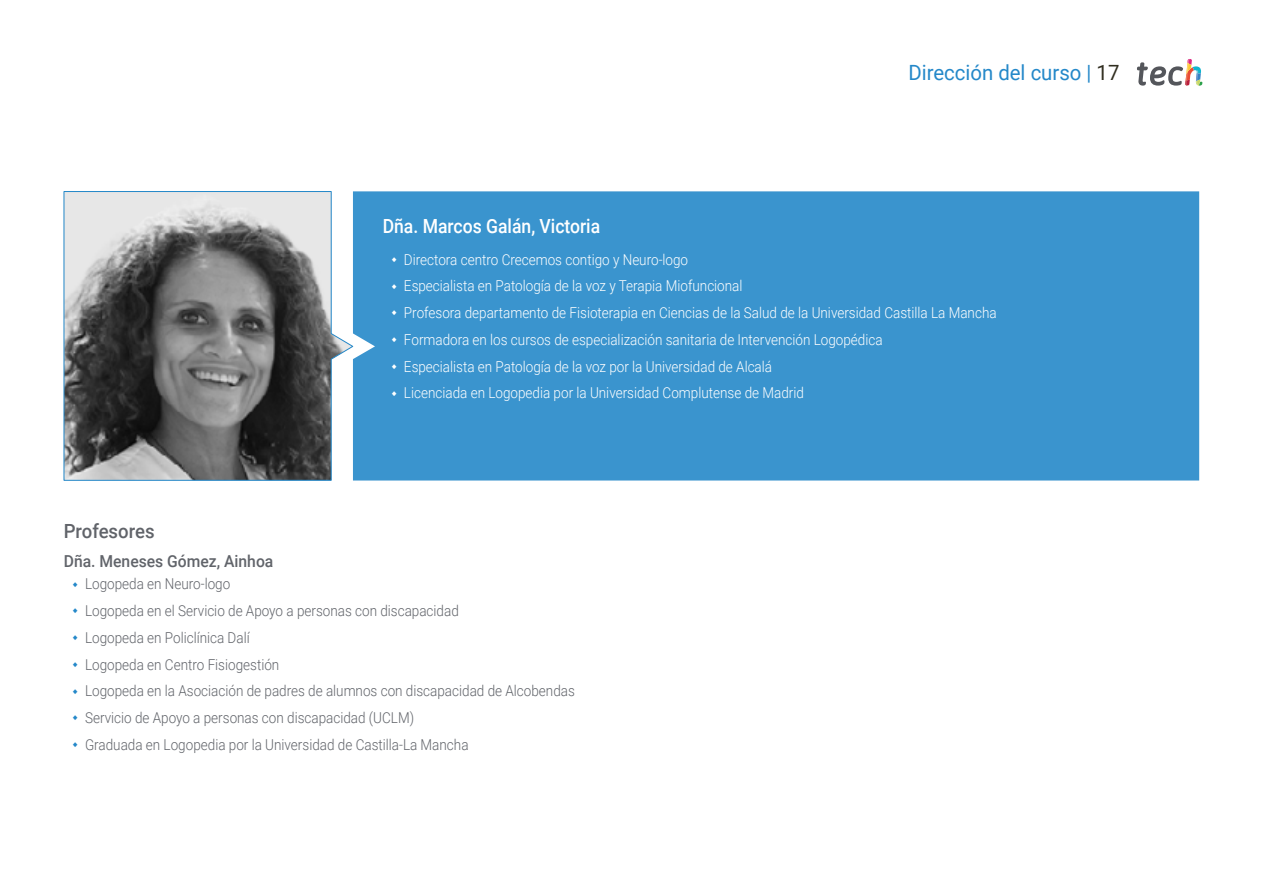
<style>
.page{position:relative;width:1263px;height:893px;background:#fff}
.page>*{position:absolute;margin:0;border:0;box-sizing:border-box;transform-origin:0 0}
.t1{font:21px "Roboto";color:#2488c9}
.t2{font:500 19.5px "Roboto";color:#fff;scale:.9 1}
.t3{font:500 19.5px "Roboto";color:#61646a;scale:.95 1}
.t4{font:500 16.5px "Roboto";color:#61646a;scale:.95 1}
.t5{font:300 15px/26.7px "Roboto";color:#fff;scale:.9 1}
.t6{font:300 15px/26.7px "Roboto";color:#61646a;scale:.9 1}
.s1{color:#312e20}
</style>
<div class="page">
<div style="left:353px;top:191px;width:846px;height:289px;background:#3a94ce"></div>
<svg style="left:64px;top:191px;width:289px;height:290px;background:#7e8080"></svg>
<svg style="left:1137px;top:59px;width:65px;height:27px"></svg>
<svg style="left:392px;top:257px;width:5px;height:5px"></svg>
<svg style="left:392px;top:284px;width:5px;height:5px"></svg>
<svg style="left:392px;top:310px;width:5px;height:5px"></svg>
<svg style="left:392px;top:337px;width:5px;height:5px"></svg>
<svg style="left:392px;top:364px;width:5px;height:5px"></svg>
<svg style="left:392px;top:391px;width:5px;height:5px"></svg>
<h1 class="t1" style="left:908px;top:57px;width:213px">Dirección del curso | <span class="s1">17</span></h1>
<h2 class="t3" style="left:64px;top:517px;width:97px">Profesores</h2>
<h2 class="t2" style="left:383px;top:212px;width:243px">Dña. Marcos Galán, Victoria</h2>
<p class="t5" style="left:404px;top:245px;width:660px">Directora centro Crecemos contigo y Neuro-logo<br>Especialista en Patología de la voz y Terapia Miofuncional<br>Profesora departamento de Fisioterapia en Ciencias de la Salud de la Universidad Castilla La Mancha Formadora en los cursos de especialización sanitaria de Intervención Logopédica<br>Especialista en Patología de la voz por la Universidad de Alcalá<br>Licenciada en Logopedia por la Universidad Complutense de Madrid</p>
<p class="t4" style="left:64px;top:550px;width:222px">Dña. Meneses Gómez, Ainhoa</p>
<p class="t6" style="left:85px;top:570px;width:546px">Logopeda en Neuro-logo<br>Logopeda en el Servicio de Apoyo a personas con discapacidad<br>Logopeda en Policlínica Dalí<br>Logopeda en Centro Fisiogestión<br>Logopeda en la Asociación de padres de alumnos con discapacidad de Alcobendas Servicio de Apoyo a personas con discapacidad (UCLM)<br>Graduada en Logopedia por la Universidad de Castilla-La Mancha</p>
</div>
